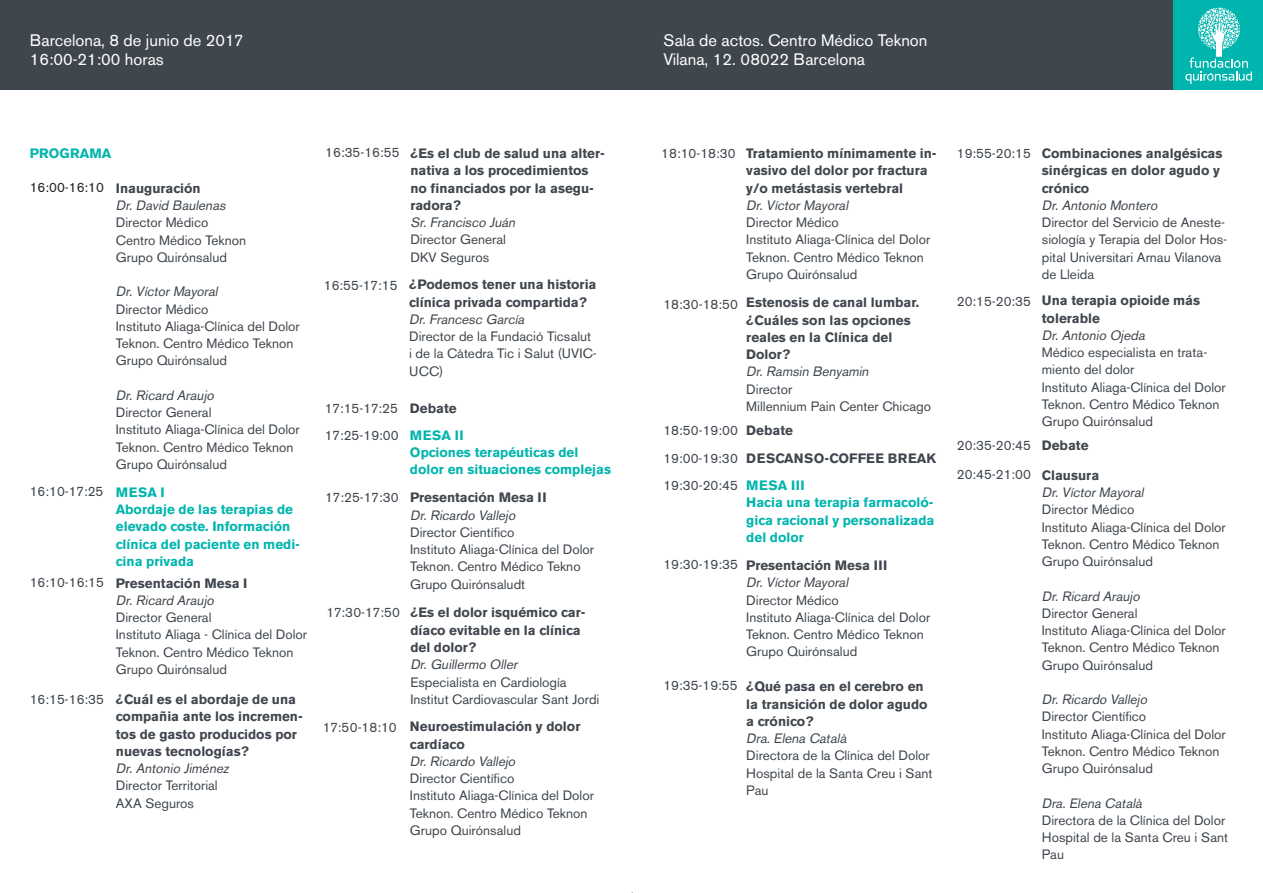
<style>
.page{position:relative;width:1263px;height:893px;background:#fff}
.page>*{position:absolute;margin:0;border:0;box-sizing:border-box;transform-origin:0 0}
.t1{font:16.5px "Akzidenz Grotesk BE";color:#fff}
.t2{font:13.5px/17.2px "Akzidenz Grotesk BE";color:#3f464d}
.t3{font:700 13.5px/17.2px "Akzidenz Grotesk BE";color:#3f464d}
.t4{font:italic 13.5px "Akzidenz Grotesk BE";color:#3f464d}
.t5{font:700 13.5px/17.2px "Akzidenz Grotesk BE";color:#00b5ae}
.t6{font:13.5px "Akzidenz Grotesk BE";color:#231f20}
</style>
<div class="page">
<div style="left:0;top:0;width:1174px;height:89px;background:#3f464d"></div>
<div style="left:1174px;top:0;width:89px;height:89px;background:#00b5ae"></div>
<svg style="left:1185px;top:8px;width:67px;height:75px"></svg>
<p class="t1" style="left:30px;top:30px;width:215px">Barcelona, 8 de junio de 2017</p>
<p class="t1" style="left:30px;top:50px;width:136px">16:00-21:00 horas</p>
<p class="t5" style="left:30px;top:145px;width:83px">PROGRAMA</p>
<p class="t6" style="left:30px;top:179px;width:76px">16:00-16:10</p>
<p class="t3" style="left:116px;top:180px;width:86px">Inauguración</p>
<p class="t4" style="left:116px;top:197px;width:114px">Dr. David Baulenas</p>
<p class="t2" style="left:116px;top:214px;width:94px">Director Médico</p>
<p class="t2" style="left:116px;top:231px;width:132px">Centro Médico Teknon</p>
<p class="t2" style="left:116px;top:248px;width:113px">Grupo Quirónsalud</p>
<p class="t4" style="left:116px;top:283px;width:106px">Dr. Víctor Mayoral</p>
<p class="t2" style="left:116px;top:300px;width:94px">Director Médico</p>
<p class="t2" style="left:116px;top:317px;width:185px">Instituto Aliaga-Clínica del Dolor<br>Teknon. Centro Médico Teknon<br>Grupo Quirónsalud</p>
<p class="t4" style="left:116px;top:387px;width:102px">Dr. Ricard Araujo</p>
<p class="t2" style="left:116px;top:404px;width:97px">Director General</p>
<p class="t2" style="left:116px;top:421px;width:185px">Instituto Aliaga-Clínica del Dolor<br>Teknon. Centro Médico Teknon<br>Grupo Quirónsalud</p>
<p class="t2" style="left:30px;top:483px;width:75px">16:10-17:25</p>
<p class="t5" style="left:116px;top:484px;width:50px">MESA I</p>
<p class="t5" style="left:116px;top:501px;width:186px">Abordaje de las terapias de elevado coste. Información clínica del paciente en medi&shy;cina privada</p>
<p class="t2" style="left:30px;top:574px;width:76px">16:10-16:15</p>
<p class="t3" style="left:116px;top:574px;width:133px">Presentación Mesa I</p>
<p class="t4" style="left:116px;top:592px;width:102px">Dr. Ricard Araujo</p>
<p class="t2" style="left:116px;top:609px;width:97px">Director General</p>
<p class="t2" style="left:116px;top:626px;width:193px">Instituto Aliaga - Clínica del Dolor<br>Teknon. Centro Médico Teknon<br>Grupo Quirónsalud</p>
<p class="t2" style="left:30px;top:691px;width:76px">16:15-16:35</p>
<p class="t3" style="left:116px;top:691px;width:189px">¿Cuál es el abordaje de una compañia ante los incremen&shy;tos de gasto producidos por nuevas tecnologías?</p>
<p class="t4" style="left:116px;top:760px;width:117px">Dr. Antonio Jiménez</p>
<p class="t2" style="left:116px;top:777px;width:103px">Director Territorial</p>
<p class="t2" style="left:116px;top:794px;width:80px">AXA Seguros</p>
<p class="t2" style="left:325px;top:144px;width:76px">16:35-16:55</p>
<p class="t3" style="left:410px;top:145px;width:196px">¿Es el club de salud una alter&shy;nativa a los procedimientos no financiados por la asegu&shy;radora?</p>
<p class="t4" style="left:410px;top:214px;width:109px">Sr. Francisco Juán</p>
<p class="t2" style="left:410px;top:231px;width:97px">Director General</p>
<p class="t2" style="left:410px;top:248px;width:80px">DKV Seguros</p>
<p class="t2" style="left:324px;top:276px;width:75px">16:55-17:15</p>
<p class="t3" style="left:409px;top:276px;width:189px">¿Podemos tener una historia clínica privada compartida?</p>
<p class="t4" style="left:409px;top:311px;width:119px">Dr. Francesc García</p>
<p class="t2" style="left:409px;top:328px;width:189px">Director de la Fundació Ticsalut i de la Càtedra Tic i Salut (UVIC-<br>UCC)</p>
<p class="t2" style="left:325px;top:400px;width:75px">17:15-17:25</p>
<p class="t3" style="left:410px;top:400px;width:48px">Debate</p>
<p class="t2" style="left:325px;top:427px;width:75px">17:25-19:00</p>
<p class="t5" style="left:410px;top:426px;width:55px">MESA II</p>
<p class="t5" style="left:410px;top:444px;width:170px">Opciones terapéuticas del</p>
<p class="t5" style="left:410px;top:461px;width:203px">dolor en situaciones complejas</p>
<p class="t2" style="left:325px;top:489px;width:75px">17:25-17:30</p>
<p class="t3" style="left:410px;top:489px;width:138px">Presentación Mesa II</p>
<p class="t4" style="left:410px;top:507px;width:110px">Dr. Ricardo Vallejo</p>
<p class="t2" style="left:410px;top:523px;width:106px">Director Científico</p>
<p class="t2" style="left:410px;top:541px;width:185px">Instituto Aliaga-Clínica del Dolor<br>Teknon. Centro Médico Tekno<br>Grupo Quirónsaludt</p>
<p class="t2" style="left:326px;top:604px;width:75px">17:30-17:50</p>
<p class="t3" style="left:410px;top:604px;width:177px">¿Es el dolor isquémico car&shy;díaco evitable en la clínica del dolor?</p>
<p class="t4" style="left:410px;top:656px;width:111px">Dr. Guillermo Oller</p>
<p class="t2" style="left:410px;top:673px;width:158px">Especialista en Cardiología</p>
<p class="t2" style="left:410px;top:690px;width:191px">Institut Cardiovascular Sant Jordi</p>
<p class="t2" style="left:323px;top:718px;width:75px">17:50-18:10</p>
<p class="t3" style="left:410px;top:718px;width:172px">Neuroestimulación y dolor cardíaco</p>
<p class="t4" style="left:410px;top:753px;width:110px">Dr. Ricardo Vallejo</p>
<p class="t2" style="left:410px;top:770px;width:106px">Director Científico</p>
<p class="t2" style="left:410px;top:787px;width:185px">Instituto Aliaga-Clínica del Dolor<br>Teknon. Centro Médico Teknon</p>
<p class="t2" style="left:410px;top:821px;width:113px">Grupo Quirónsalud</p>
<p class="t1" style="left:663px;top:30px;width:266px">Sala de actos. Centro Médico Teknon</p>
<p class="t1" style="left:663px;top:50px;width:203px">Vilana, 12. 08022 Barcelona</p>
<p class="t2" style="left:661px;top:144px;width:76px">18:10-18:30</p>
<p class="t3" style="left:746px;top:145px;width:192px">Tratamiento mínimamente in&shy;vasivo del dolor por fractura y/o metástasis vertebral</p>
<p class="t4" style="left:746px;top:197px;width:106px">Dr. Víctor Mayoral</p>
<p class="t2" style="left:746px;top:214px;width:94px">Director Médico</p>
<p class="t2" style="left:746px;top:231px;width:185px">Instituto Aliaga-Clínica del Dolor<br>Teknon. Centro Médico Teknon<br>Grupo Quirónsalud</p>
<p class="t2" style="left:663px;top:296px;width:76px">18:30-18:50</p>
<p class="t3" style="left:746px;top:294px;width:174px">Estenosis de canal lumbar. ¿Cuáles son las opciones reales en la Clínica del</p>
<p class="t3" style="left:746px;top:346px;width:45px">Dolor?</p>
<p class="t4" style="left:746px;top:364px;width:127px">Dr. Ramsin Benyamin</p>
<p class="t2" style="left:746px;top:380px;width:48px">Director</p>
<p class="t2" style="left:746px;top:398px;width:186px">Millennium Pain Center Chicago</p>
<p class="t2" style="left:663px;top:422px;width:76px">18:50-19:00</p>
<p class="t3" style="left:746px;top:422px;width:48px">Debate</p>
<p class="t2" style="left:663px;top:449px;width:76px">19:00-19:30</p>
<p class="t3" style="left:746px;top:450px;width:191px">DESCANSO-COFFEE BREAK</p>
<p class="t2" style="left:663px;top:477px;width:76px">19:30-20:45</p>
<p class="t5" style="left:746px;top:477px;width:60px">MESA III</p>
<p class="t5" style="left:746px;top:494px;width:190px;text-align:justify">Hacia una terapia farmacoló&shy;gica racional y personalizada del dolor</p>
<p class="t2" style="left:663px;top:556px;width:76px">19:30-19:35</p>
<p class="t3" style="left:746px;top:557px;width:143px">Presentación Mesa III</p>
<p class="t4" style="left:746px;top:575px;width:106px">Dr. Víctor Mayoral</p>
<p class="t2" style="left:746px;top:591px;width:94px">Director Médico</p>
<p class="t2" style="left:746px;top:608px;width:185px">Instituto Aliaga-Clínica del Dolor<br>Teknon. Centro Médico Teknon<br>Grupo Quirónsalud</p>
<p class="t2" style="left:663px;top:676px;width:76px">19:35-19:55</p>
<p class="t3" style="left:746px;top:678px;width:183px">¿Qué pasa en el cerebro en la transición de dolor agudo a crónico?</p>
<p class="t4" style="left:746px;top:730px;width:104px">Dra. Elena Català</p>
<p class="t2" style="left:746px;top:747px;width:188px">Directora de la Clínica del Dolor<br>Hospital de la Santa Creu i Sant<br>Pau</p>
<p class="t2" style="left:957px;top:145px;width:76px">19:55-20:15</p>
<p class="t3" style="left:1042px;top:145px;width:182px">Combinaciones analgésicas sinérgicas en dolor agudo y crónico</p>
<p class="t4" style="left:1042px;top:197px;width:120px">Dr. Antonio Montero</p>
<p class="t2" style="left:1042px;top:214px;width:187px">Director del Servicio de Aneste&shy;siología y Terapia del Dolor Hos&shy;pital Universitari Arnau Vilanova de Lleida</p>
<p class="t2" style="left:957px;top:293px;width:76px">20:15-20:35</p>
<p class="t3" style="left:1042px;top:292px;width:160px">Una terapia opioide más tolerable</p>
<p class="t4" style="left:1042px;top:327px;width:107px">Dr. Antonio Ojeda</p>
<p class="t2" style="left:1042px;top:344px;width:167px">Médico especialista en trata&shy;miento del dolor</p>
<p class="t2" style="left:1042px;top:378px;width:185px">Instituto Aliaga-Clínica del Dolor<br>Teknon. Centro Médico Teknon<br>Grupo Quirónsalud</p>
<p class="t2" style="left:957px;top:436px;width:76px">20:35-20:45</p>
<p class="t3" style="left:1042px;top:437px;width:48px">Debate</p>
<p class="t2" style="left:957px;top:466px;width:76px">20:45-21:00</p>
<p class="t3" style="left:1042px;top:467px;width:59px">Clausura</p>
<p class="t4" style="left:1042px;top:484px;width:106px">Dr. Víctor Mayoral</p>
<p class="t2" style="left:1042px;top:501px;width:94px">Director Médico</p>
<p class="t2" style="left:1042px;top:518px;width:185px">Instituto Aliaga-Clínica del Dolor<br>Teknon. Centro Médico Teknon<br>Grupo Quirónsalud</p>
<p class="t4" style="left:1042px;top:588px;width:102px">Dr. Ricard Araujo</p>
<p class="t2" style="left:1042px;top:605px;width:97px">Director General</p>
<p class="t2" style="left:1042px;top:622px;width:185px">Instituto Aliaga-Clínica del Dolor<br>Teknon. Centro Médico Teknon<br>Grupo Quirónsalud</p>
<p class="t4" style="left:1042px;top:691px;width:110px">Dr. Ricardo Vallejo</p>
<p class="t2" style="left:1042px;top:708px;width:106px">Director Científico</p>
<p class="t2" style="left:1042px;top:725px;width:185px">Instituto Aliaga-Clínica del Dolor<br>Teknon. Centro Médico Teknon<br>Grupo Quirónsalud</p>
<p class="t4" style="left:1042px;top:795px;width:104px">Dra. Elena Català</p>
<p class="t2" style="left:1042px;top:812px;width:185px">Directora de la Clínica del Dolor</p>
<p class="t2" style="left:1042px;top:829px;width:188px">Hospital de la Santa Creu i Sant<br>Pau</p>
</div>
